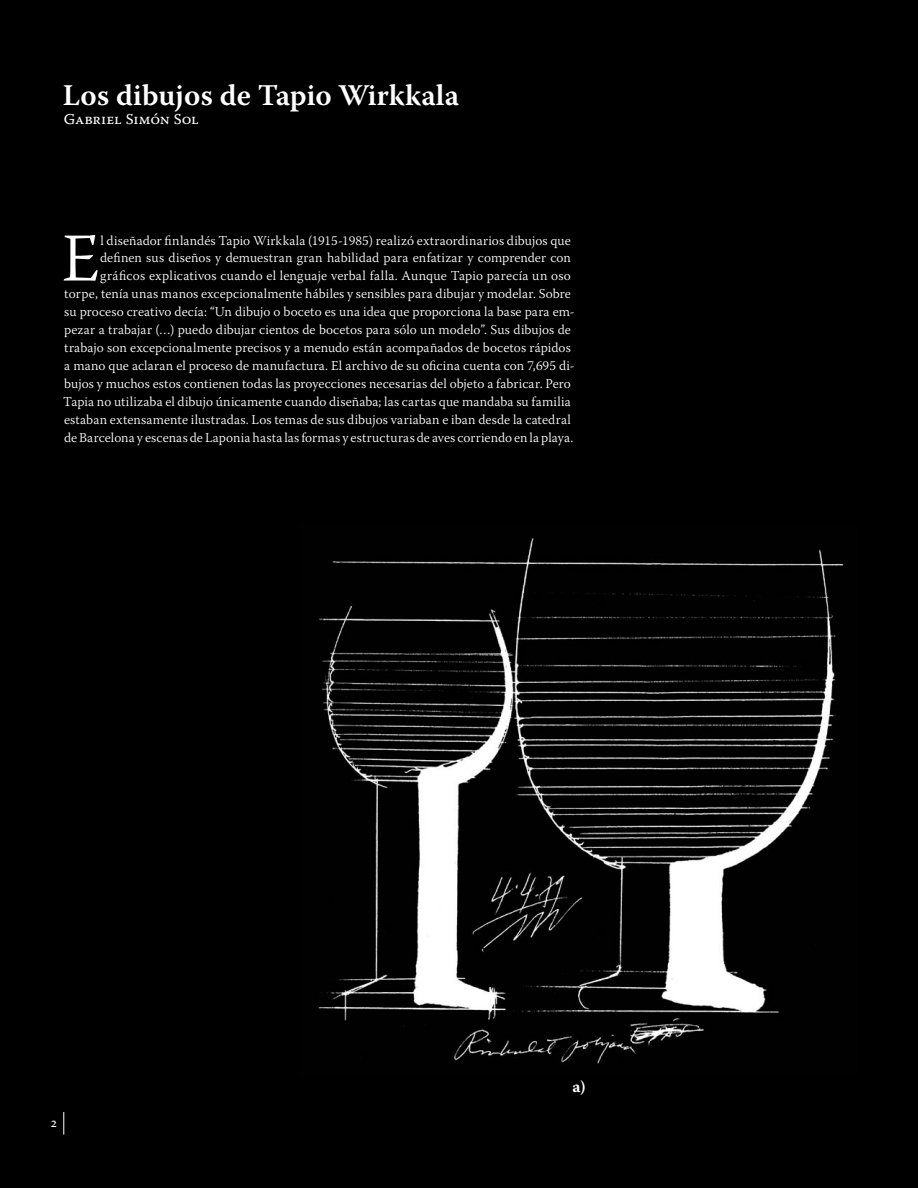
<style>
.page{position:relative;width:918px;height:1188px;background:#000}
.page>*{position:absolute;margin:0;border:0;box-sizing:border-box;transform-origin:0 0}
.t1{font:300 68.1px "Warnock Pro";color:#fff}
.t2{font:600 30px "Warnock Pro";color:#fff}
.t3{font:700 16.5px "Warnock Pro";color:#fff}
.t4{font:15px "Warnock Pro Capt";letter-spacing:-.005em;color:#fff}
.t5{font:300 13.5px "Warnock Pro";letter-spacing:.01em;color:#fff}
.t6{font:13.5px "Apolline";color:#fff}
</style>
<div class="page">
<svg style="left:63px;top:1112px;width:1px;height:23px"></svg>
<img style="left:318px;top:538px;width:526px;height:526px">
<p class="t2" style="left:63px;top:77px;width:398px">Los dibujos de Tapio Wirkkala</p>
<p class="t4" style="left:64px;top:110px;width:137px">Gabriel Simón Sol</p>
<p class="t1" style="left:62px;top:217px;width:39px">E</p>
<p class="t5" style="left:100px;top:232px;width:472px">l diseñador finlandés Tapio Wirkkala (1915-1985) realizó extraordinarios dibujos que</p>
<p class="t5" style="left:100px;top:250px;width:472px">definen sus diseños y demuestran gran habilidad para enfatizar y comprender con</p>
<p class="t5" style="left:100px;top:268px;width:472px">gráficos explicativos cuando el lenguaje verbal falla. Aunque Tapio parecía un oso</p>
<p class="t5" style="left:64px;top:286px;width:508px">torpe, tenía unas manos excepcionalmente hábiles y sensibles para dibujar y modelar. Sobre</p>
<p class="t5" style="left:64px;top:304px;width:512px">su proceso creativo decía: “Un dibujo o boceto es una idea que proporciona la base para em-</p>
<p class="t5" style="left:64px;top:322px;width:508px">pezar a trabajar (…) puedo dibujar cientos de bocetos para sólo un modelo”. Sus dibujos de</p>
<p class="t5" style="left:64px;top:340px;width:508px">trabajo son excepcionalmente precisos y a menudo están acompañados de bocetos rápidos</p>
<p class="t5" style="left:64px;top:358px;width:512px">a mano que aclaran el proceso de manufactura. El archivo de su oficina cuenta con 7,695 di-</p>
<p class="t5" style="left:64px;top:376px;width:508px">bujos y muchos estos contienen todas las proyecciones necesarias del objeto a fabricar. Pero</p>
<p class="t5" style="left:63px;top:394px;width:509px">Tapia no utilizaba el dibujo únicamente cuando diseñaba; las cartas que mandaba su familia</p>
<p class="t5" style="left:64px;top:412px;width:508px">estaban extensamente ilustradas. Los temas de sus dibujos variaban e iban desde la catedral</p>
<p class="t5" style="left:64px;top:430px;width:511px">de Barcelona y escenas de Laponia hasta las formas y estructuras de aves corriendo en la playa.</p>
<p class="t6" style="left:51px;top:1115px;width:8px">2</p>
<p class="t3" style="left:573px;top:1077px;width:15px">a)</p>
</div>
